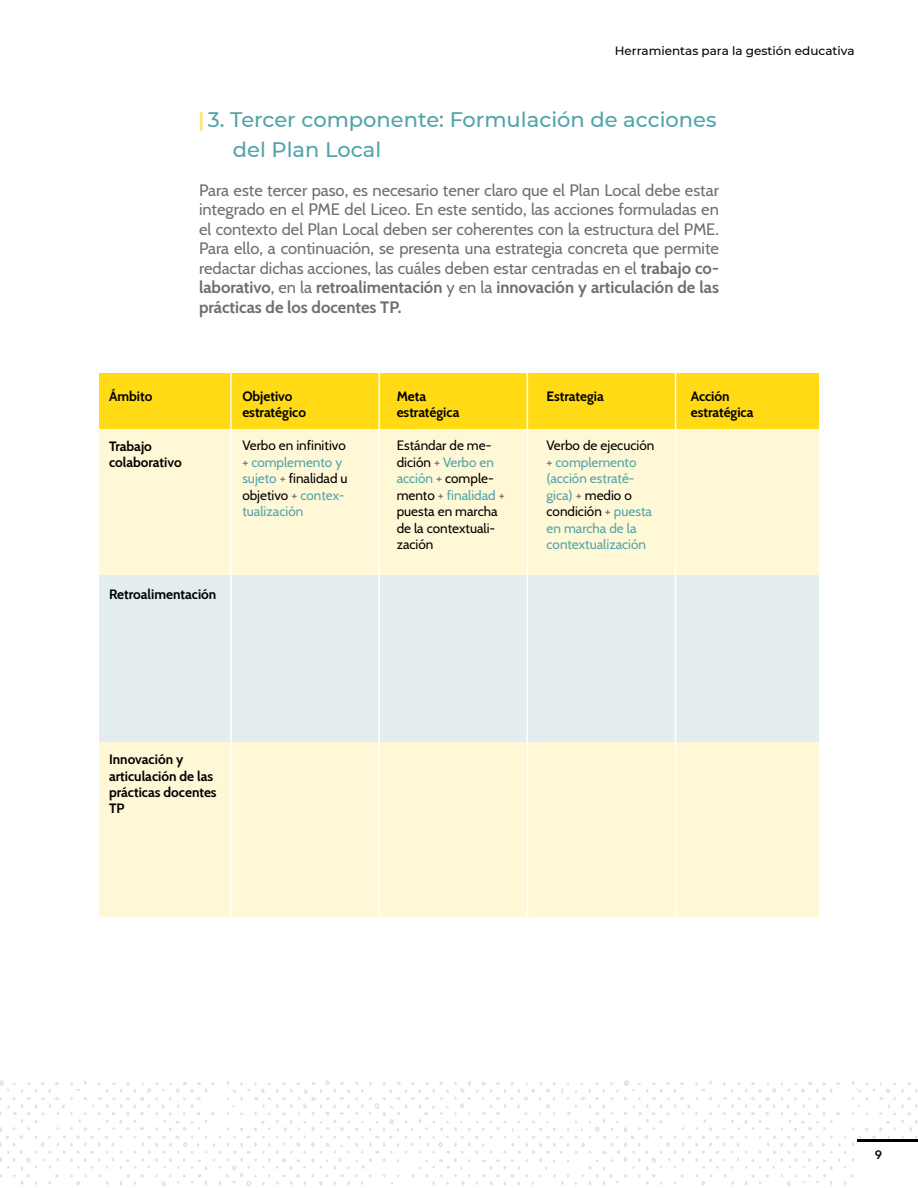
<style>
.page{position:relative;width:918px;height:1188px;background:#fff}
.page>*{position:absolute;margin:0;border:0;box-sizing:border-box;transform-origin:0 0}
.t1{font:500 21px/30px "Montserrat";color:#51a4ab}
.t2{font:16.5px/19.5px "Cabin";color:#6f6f6f;text-align:justify}
.t3{font:13.5px/16.5px "Cabin";color:#51a4ab}
.t4{font:700 13.5px/16.5px "Cabin";color:#000}
.t5{font:13.5px/16.5px "Cabin";color:#000}
.t6{font:500 12px "Montserrat";color:#000}
.t7{font:600 12px "Avenir Next LT Pro";color:#000}
.s1{font-family:"Cabin";font-weight:700;font-size:19.5px;color:#ffe56c}
.s2{font-weight:700}
.s3{color:#000}
.s4{color:#6f6f6f}
.s5{color:#51a4ab}
</style>
<div class="page">
<svg style="left:0;top:1080px;width:918px;height:106px"></svg>
<div style="left:857px;top:1142px;width:61px;height:46px;background:#fff"></div>
<hr style="left:857px;top:1140px;width:61px;height:2px;background:#000">
<div style="left:99px;top:384px;width:720px;height:532px;background:#fff8d7"></div>
<div style="left:99px;top:576px;width:720px;height:166px;background:#e3edef"></div>
<div style="left:99px;top:373px;width:720px;height:56px;background:#ffda15"></div>
<hr style="left:230px;top:373px;width:2px;height:543px;background:#fff">
<hr style="left:378px;top:373px;width:2px;height:543px;background:#fff">
<hr style="left:527px;top:373px;width:1px;height:543px;background:#fff">
<hr style="left:675px;top:373px;width:1px;height:543px;background:#fff">
<p class="t6" style="left:615px;top:43px;width:241px">Herramientas para la gestión educativa</p>
<p class="t1" style="left:233px;top:103px;width:485px;text-indent:-34px"><span class="s1">|</span> 3. Tercer componente: Formulación de acciones del Plan Local</p>
<p class="t2" style="left:199px;top:179px;width:521px">Para este tercer paso, es necesario tener claro que el Plan Local debe estar integrado en el PME del Liceo. En este sentido, las acciones formuladas en el contexto del Plan Local deben ser coherentes con la estructura del PME.<br>Para ello, a continuación, se presenta una estrategia concreta que permite redactar dichas acciones, las cuáles deben estar centradas en el <span class="s2">trabajo co&shy;laborativo</span>, en la <span class="s2">retroalimentación</span> y en la <span class="s2">innovación y articulación de las prácticas de los docentes TP.</span></p>
<p class="t4" style="left:109px;top:387px;width:45px">Ámbito</p>
<p class="t4" style="left:109px;top:437px;width:74px">Trabajo colaborativo</p>
<p class="t4" style="left:242px;top:387px;width:65px">Objetivo estratégico</p>
<p class="t3" style="left:242px;top:437px;width:107px"><span class="s3">Verbo en infinitivo </span><span class="s4">+</span> complemento y sujeto <span class="s4">+</span> <span class="s3">finalidad u objetivo</span> <span class="s4">+</span> contex&shy;tualización</p>
<p class="t4" style="left:397px;top:387px;width:64px">Meta estratégica</p>
<p class="t5" style="left:397px;top:437px;width:110px">Estándar de me&shy;dición <span class="s4">+</span> <span class="s5">Verbo en acción</span> <span class="s4">+</span> comple&shy;mento <span class="s4">+</span> <span class="s5">finalidad</span> <span class="s4">+ </span>puesta en marcha de la contextuali&shy;zación</p>
<p class="t4" style="left:547px;top:387px;width:59px">Estrategia</p>
<p class="t3" style="left:547px;top:437px;width:109px"><span class="s3">Verbo de ejecución </span><span class="s4">+</span> complemento (acción estraté&shy;gica) <span class="s4">+</span> <span class="s3">medio o condición</span> <span class="s4">+</span> puesta en marcha de la contextualización</p>
<p class="t4" style="left:691px;top:387px;width:64px">Acción estratégica</p>
<p class="t4" style="left:109px;top:585px;width:109px">Retroalimentación</p>
<p class="t4" style="left:109px;top:750px;width:109px">Innovación y articulación de las prácticas docentes<br>TP</p>
<p class="t7" style="left:875px;top:1148px;width:9px">9</p>
</div>
